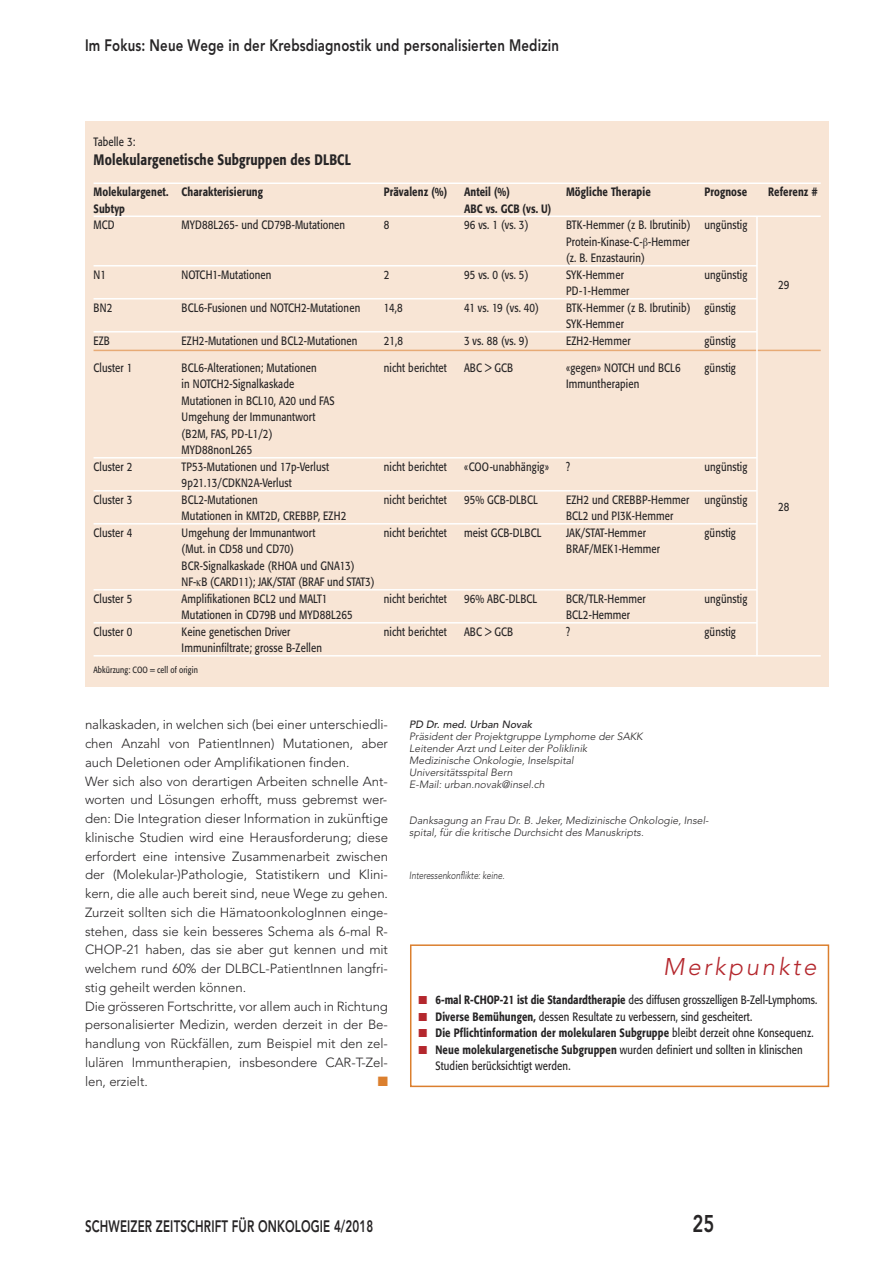
<style>
.page{position:relative;width:893px;height:1263px;background:#fff}
.page>*{position:absolute;margin:0;border:0;box-sizing:border-box;transform-origin:0 0}
.t1{font:italic 300 24px "Avenir";letter-spacing:.115em;color:#b4272d}
.t2{font:800 24px "Avenir";color:#272526;scale:.77 1}
.t3{font:800 16.5px "Avenir";letter-spacing:.01em;color:#272526;scale:.8 1}
.t4{font:800 16.5px "Avenir";letter-spacing:.01em;color:#272526;scale:.7 1}
.t5{font:500 15px "Formata";letter-spacing:.01em;color:#272526;scale:.8 1}
.t6{font:13.5px "Zapf Dingbats";color:#db7f2e}
.t7{font:300 13.2px/18.8px "Avenir";letter-spacing:-.005em;color:#272526}
.t8{font:12px/16.5px "Formata";letter-spacing:.01em;color:#272526;scale:.8 1}
.t9{font:500 12px "Formata";letter-spacing:.01em;color:#272526;scale:.8 1}
.t10{font:italic 300 10.5px/12px "Avenir";color:#272526}
.t11{font:italic 300 10.5px "Avenir";color:#272526;scale:.8 1}
.t12{font:italic 500 10.5px "Avenir";color:#272526}
.t13{font:9px "Formata";letter-spacing:.01em;color:#272526;scale:.8 1}
.s1{color:#b4272d}
.s2{font-weight:500}
.s3{font-weight:400}
</style>
<div class="page">
<div style="left:410px;top:944px;width:419px;height:143px;border:2px solid #db7f2e"></div>
<div style="left:85px;top:121px;width:744px;height:566px;background:#f8e5d5"></div>
<hr style="left:94px;top:182px;width:727px;height:2px;background:#fff">
<hr style="left:94px;top:215px;width:727px;height:2px;background:#fff">
<hr style="left:94px;top:265px;width:663px;height:1px;background:#fff">
<hr style="left:94px;top:298px;width:663px;height:1px;background:#fff">
<hr style="left:94px;top:331px;width:663px;height:1px;background:#fff">
<hr style="left:94px;top:350px;width:727px;height:1px;background:#e7aa75">
<hr style="left:94px;top:457px;width:663px;height:1px;background:#fff">
<hr style="left:94px;top:490px;width:663px;height:1px;background:#fff">
<hr style="left:94px;top:523px;width:663px;height:1px;background:#fff">
<hr style="left:94px;top:589px;width:663px;height:1px;background:#fff">
<hr style="left:94px;top:622px;width:663px;height:1px;background:#fff">
<hr style="left:94px;top:655px;width:727px;height:1px;background:#fff">
<hr style="left:756px;top:217px;width:2px;height:439px;background:#fff">
<h2 class="t3" style="left:85px;top:32px;width:594px">Im Fokus: Neue Wege in der Krebsdiagnostik und personalisierten Medizin</h2>
<p class="t8" style="left:94px;top:134px;width:54px">Tabelle 3:</p>
<p class="t5" style="left:94px;top:153px;width:323px">Molekulargenetische Subgruppen des DLBCL</p>
<p class="t9" style="left:94px;top:187px;width:213px">Molekulargenet. Charakterisierung</p>
<p class="t9" style="left:384px;top:187px;width:81px">Prävalenz (%)</p>
<p class="t9" style="left:464px;top:187px;width:59px">Anteil (%)</p>
<p class="t9" style="left:566px;top:187px;width:107px">Mögliche Therapie</p>
<p class="t9" style="left:704px;top:187px;width:55px">Prognose</p>
<p class="t9" style="left:768px;top:187px;width:64px">Referenz #</p>
<p class="t9" style="left:94px;top:203px;width:41px">Subtyp</p>
<p class="t9" style="left:464px;top:203px;width:111px">ABC vs. GCB (vs. U)</p>
<p class="t8" style="left:94px;top:218px;width:28px">MCD</p>
<p class="t8" style="left:182px;top:218px;width:206px">MYD88L265- und CD79B-Mutationen</p>
<p class="t8" style="left:384px;top:218px;width:8px">8</p>
<p class="t8" style="left:464px;top:218px;width:82px">96 vs. 1 (vs. 3)</p>
<p class="t8" style="left:566px;top:218px;width:228px">BTK-Hemmer (z B. Ibrutinib) ungünstig<br>Protein-Kinase-C- -Hemmer<br>(z. B. Enzastaurin)</p>
<p class="t8" style="left:94px;top:267px;width:17px">N1</p>
<p class="t8" style="left:182px;top:267px;width:114px">NOTCH1-Mutationen</p>
<p class="t8" style="left:384px;top:267px;width:8px">2</p>
<p class="t8" style="left:464px;top:267px;width:82px">95 vs. 0 (vs. 5)</p>
<p class="t8" style="left:566px;top:267px;width:74px">SYK-Hemmer</p>
<p class="t8" style="left:704px;top:267px;width:55px">ungünstig</p>
<p class="t8" style="left:566px;top:284px;width:81px">PD-1-Hemmer</p>
<p class="t8" style="left:94px;top:300px;width:25px">BN2</p>
<p class="t8" style="left:182px;top:300px;width:225px">BCL6-Fusionen und NOTCH2-Mutationen</p>
<p class="t8" style="left:384px;top:300px;width:25px">14,8</p>
<p class="t8" style="left:464px;top:300px;width:95px">41 vs. 19 (vs. 40)</p>
<p class="t8" style="left:566px;top:300px;width:214px">BTK-Hemmer (z B. Ibrutinib) günstig<br>SYK-Hemmer</p>
<p class="t8" style="left:94px;top:333px;width:22px">EZB</p>
<p class="t8" style="left:182px;top:333px;width:221px">EZH2-Mutationen und BCL2-Mutationen</p>
<p class="t8" style="left:384px;top:333px;width:25px">21,8</p>
<p class="t8" style="left:464px;top:333px;width:82px">3 vs. 88 (vs. 9)</p>
<p class="t8" style="left:566px;top:333px;width:82px">EZH2-Hemmer</p>
<p class="t8" style="left:704px;top:333px;width:41px">günstig</p>
<p class="t8" style="left:94px;top:360px;width:50px">Cluster 1</p>
<p class="t8" style="left:182px;top:360px;width:170px">BCL6-Alterationen; Mutationen</p>
<p class="t8" style="left:384px;top:360px;width:80px">nicht berichtet</p>
<p class="t8" style="left:464px;top:360px;width:63px">ABC &gt; GCB</p>
<p class="t8" style="left:566px;top:360px;width:145px">«gegen» NOTCH und BCL6</p>
<p class="t8" style="left:704px;top:360px;width:41px">günstig</p>
<p class="t8" style="left:182px;top:377px;width:142px">in NOTCH2-Signalkaskade</p>
<p class="t8" style="left:566px;top:377px;width:93px">Immuntherapien</p>
<p class="t8" style="left:182px;top:393px;width:193px">Mutationen in BCL10, A20 und FAS<br>Umgehung der Immunantwort (B2M, FAS, PD-L1/2)<br>MYD88nonL265</p>
<p class="t8" style="left:94px;top:459px;width:50px">Cluster 2</p>
<p class="t8" style="left:182px;top:459px;width:186px">TP53-Mutationen und 17p-Verlust</p>
<p class="t8" style="left:384px;top:459px;width:80px">nicht berichtet</p>
<p class="t8" style="left:464px;top:459px;width:108px">«COO-unabhängig»</p>
<p class="t8" style="left:566px;top:459px;width:7px">?</p>
<p class="t8" style="left:704px;top:459px;width:55px">ungünstig</p>
<p class="t8" style="left:182px;top:476px;width:139px">9p21.13/CDKN2A-Verlust</p>
<p class="t8" style="left:94px;top:492px;width:50px">Cluster 3</p>
<p class="t8" style="left:182px;top:492px;width:97px">BCL2-Mutationen</p>
<p class="t8" style="left:384px;top:492px;width:80px">nicht berichtet</p>
<p class="t8" style="left:464px;top:492px;width:94px">95% GCB-DLBCL</p>
<p class="t8" style="left:566px;top:492px;width:156px">EZH2 und CREBBP-Hemmer</p>
<p class="t8" style="left:704px;top:492px;width:55px">ungünstig</p>
<p class="t8" style="left:182px;top:509px;width:207px">Mutationen in KMT2D, CREBBP, EZH2</p>
<p class="t8" style="left:566px;top:509px;width:136px">BCL2 und PI3K-Hemmer</p>
<p class="t8" style="left:94px;top:525px;width:50px">Cluster 4</p>
<p class="t8" style="left:182px;top:525px;width:169px">Umgehung der Immunantwort</p>
<p class="t8" style="left:384px;top:525px;width:80px">nicht berichtet</p>
<p class="t8" style="left:464px;top:525px;width:98px">meist GCB-DLBCL</p>
<p class="t8" style="left:566px;top:525px;width:101px">JAK/STAT-Hemmer</p>
<p class="t8" style="left:704px;top:525px;width:41px">günstig</p>
<p class="t8" style="left:182px;top:542px;width:142px">(Mut. in CD58 und CD70)</p>
<p class="t8" style="left:566px;top:542px;width:119px">BRAF/MEK1-Hemmer</p>
<p class="t8" style="left:182px;top:558px;width:243px">BCR-Signalkaskade (RHOA und GNA13)<br>NF- B (CARD11); JAK/STAT (BRAF und STAT3)</p>
<p class="t8" style="left:94px;top:591px;width:50px">Cluster 5</p>
<p class="t8" style="left:182px;top:591px;width:184px">Amplifikationen BCL2 und MALT1</p>
<p class="t8" style="left:384px;top:591px;width:80px">nicht berichtet</p>
<p class="t8" style="left:464px;top:591px;width:93px">96% ABC-DLBCL</p>
<p class="t8" style="left:566px;top:591px;width:101px">BCR/TLR-Hemmer</p>
<p class="t8" style="left:704px;top:591px;width:55px">ungünstig</p>
<p class="t8" style="left:182px;top:608px;width:215px">Mutationen in CD79B und MYD88L265</p>
<p class="t8" style="left:566px;top:608px;width:82px">BCL2-Hemmer</p>
<p class="t8" style="left:94px;top:624px;width:50px">Cluster 0</p>
<p class="t8" style="left:182px;top:624px;width:137px">Keine genetischen Driver</p>
<p class="t8" style="left:384px;top:624px;width:80px">nicht berichtet</p>
<p class="t8" style="left:464px;top:624px;width:63px">ABC &gt; GCB</p>
<p class="t8" style="left:566px;top:624px;width:7px">?</p>
<p class="t8" style="left:704px;top:624px;width:41px">günstig</p>
<p class="t8" style="left:182px;top:641px;width:177px">Immuninfiltrate; grosse B-Zellen</p>
<p class="t13" style="left:94px;top:666px;width:132px">Abkürzung: COO = cell of origin</p>
<p class="t8" style="left:778px;top:277px;width:15px">29</p>
<p class="t8" style="left:778px;top:500px;width:15px">28</p>
<p class="t7" style="left:85px;top:715px;width:305px">nalkaskaden, in welchen sich (bei einer unterschiedli&shy;chen Anzahl von PatientInnen) Mutationen, aber auch Deletionen oder Amplifikationen finden.<br>Wer sich also von derartigen Arbeiten schnelle Ant&shy;worten und Lösungen erhofft, muss gebremst wer&shy;den: Die Integration dieser Information in zukünftige klinische Studien wird eine Herausforderung; diese erfordert eine intensive Zusammenarbeit zwischen der (Molekular-)Pathologie, Statistikern und Klini&shy;kern, die alle auch bereit sind, neue Wege zu gehen.<br>Zurzeit sollten sich die HämatoonkologInnen einge&shy;stehen, dass sie kein besseres Schema als 6-mal R-CHOP-21 haben, das sie aber gut kennen und mit welchem rund 60% der DLBCL-PatientInnen langfri&shy;stig geheilt werden können.<br>Die grösseren Fortschritte, vor allem auch in Richtung personalisierter Medizin, werden derzeit in der Be&shy;handlung von Rückfällen, zum Beispiel mit den zel&shy;lulären Immuntherapien, insbesondere CAR-T-Zel&shy;len, erzielt.</p>
<p class="t6" style="left:378px;top:1073px;width:12px">■</p>
<p class="t12" style="left:409px;top:718px;width:125px">PD Dr. med. Urban Novak</p>
<p class="t10" style="left:409px;top:730px;width:235px">Präsident der Projektgruppe Lymphome der SAKK Leitender Arzt und Leiter der Poliklinik Medizinische Onkologie, Inselspital Universitätsspital Bern<br>E-Mail: urban.novak@insel.ch</p>
<p class="t10" style="left:409px;top:814px;width:301px">Danksagung an Frau Dr. B. Jeker, Medizinische Onkologie, Insel&shy;spital, für die kritische Durchsicht des Manuskripts.</p>
<p class="t11" style="left:409px;top:869px;width:121px">Interessenkonflikte: keine.</p>
<h1 class="t1" style="left:663px;top:952px;width:155px">Merkpunkte</h1>
<p class="t8" style="left:418px;top:992px;width:500px"><span class="s1">■</span> <span class="s2">6-mal R-CHOP-21 ist die Standardtherapie</span> des diffusen grosszelligen B-Zell-Lymphoms.</p>
<p class="t8" style="left:418px;top:1009px;width:419px"><span class="s1">■</span> <span class="s2">Diverse Bemühungen,</span> dessen Resultate zu verbessern, sind gescheitert.</p>
<p class="t9" style="left:418px;top:1028px;width:495px"><span class="s1">■</span> Die Pflichtinformation der molekularen Subgruppe <span class="s3">bleibt derzeit ohne Konsequenz.</span></p>
<p class="t8" style="left:435px;top:1042px;width:460px;text-indent:-17px"><span class="s1">■</span> <span class="s2">Neue molekulargenetische Subgruppen</span> wurden definiert und sollten in klinischen<br>Studien berücksichtigt werden.</p>
<h2 class="t4" style="left:85px;top:1213px;width:413px">SCHWEIZER ZEITSCHRIFT FÜR ONKOLOGIE 4/2018</h2>
<h1 class="t2" style="left:692px;top:1205px;width:30px">25</h1>
</div>
